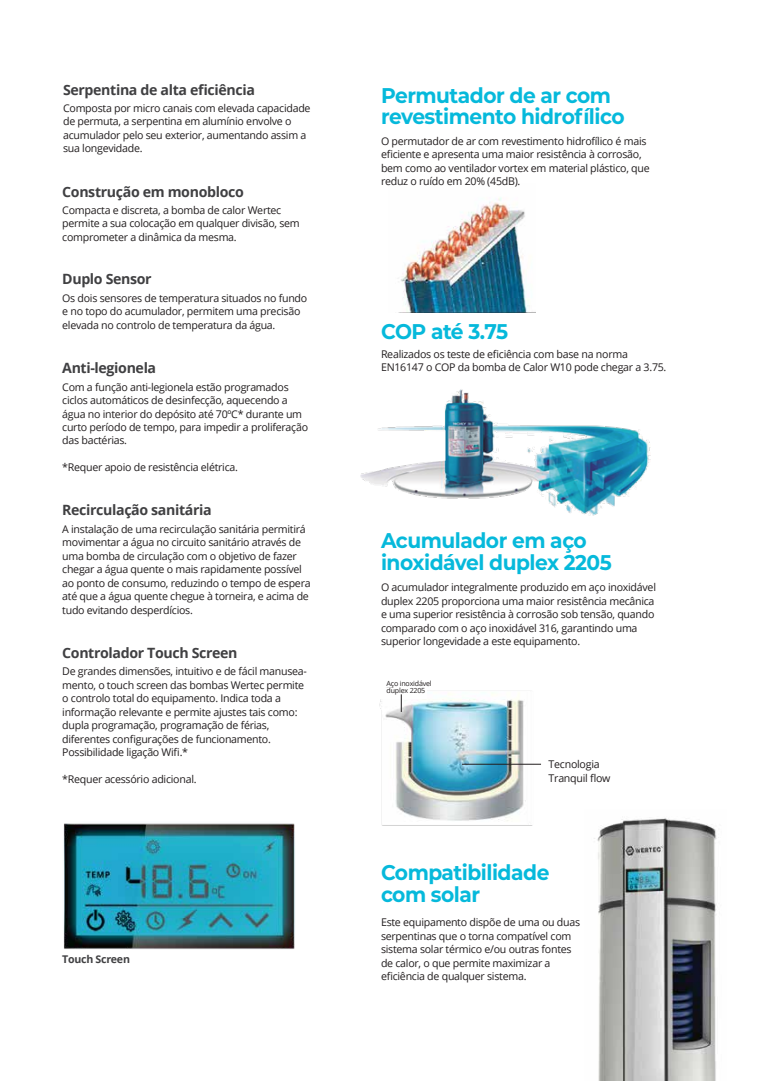
<style>
.page{position:relative;width:773px;height:1081px;background:#fff}
.page>*{position:absolute;margin:0;border:0;box-sizing:border-box;transform-origin:0 0}
.t1{font:700 21.25px/21.2px "Montserrat";letter-spacing:-.025em;color:#06b9db;scale:.95 1}
.t2{font:700 14.12px "Open Sans";letter-spacing:-.025em;color:#404042}
.t3{font:10.62px/13.5px "Open Sans";letter-spacing:-.025em;color:#221e1f}
.t4{font:700 10.62px "Open Sans";letter-spacing:-.025em;color:#404042}
.t5{font:7.12px/7.1px "Open Sans";letter-spacing:-.025em;color:#221e1f}
</style>
<div class="page">
<img style="left:398px;top:197px;width:137px;height:116px">
<img style="left:379px;top:687px;width:156px;height:139px">
<img style="left:360px;top:389px;width:290px;height:127px">
<hr style="left:462px;top:764px;width:79px;height:1px;background:#221e1f">
<div style="left:376px;top:688px;width:51px;height:11px;background:#fff"></div>
<svg style="left:401px;top:694px;width:1px;height:18px"></svg>
<img style="left:63px;top:823px;width:232px;height:126px">
<img style="left:594px;top:818px;width:123px;height:263px">
<h2 class="t2" style="left:63px;top:79px;width:193px">Serpentina de alta eficiência</h2>
<p class="t3" style="left:63px;top:101px;width:249px">Composta por micro canais com elevada capacidade de permuta, a serpentina em alumínio envolve o acumulador pelo seu exterior, aumentando assim a sua longevidade.</p>
<h2 class="t2" style="left:62px;top:182px;width:183px">Construção em monobloco</h2>
<p class="t3" style="left:62px;top:203px;width:239px">Compacta e discreta, a bomba de calor Wertec permite a sua colocação em qualquer divisão, sem comprometer a dinâmica da mesma.</p>
<h2 class="t2" style="left:62px;top:269px;width:91px">Duplo Sensor</h2>
<p class="t3" style="left:62px;top:291px;width:246px">Os dois sensores de temperatura situados no fundo e no topo do acumulador, permitem uma precisão elevada no controlo de temperatura da água.</p>
<h2 class="t2" style="left:62px;top:358px;width:95px">Anti-legionela</h2>
<p class="t3" style="left:62px;top:380px;width:247px">Com a função anti-legionela estão programados ciclos automáticos de desinfecção, aquecendo a água no interior do depósito até 70ºC* durante um curto período de tempo, para impedir a proliferação das bactérias.</p>
<p class="t3" style="left:62px;top:460px;width:177px">*Requer apoio de resistência elétrica.</p>
<h2 class="t2" style="left:62px;top:500px;width:151px">Recirculação sanitária</h2>
<p class="t3" style="left:62px;top:522px;width:250px">A instalação de uma recirculação sanitária permitirá movimentar a água no circuito sanitário através de uma bomba de circulação com o objetivo de fazer chegar a água quente o mais rapidamente possível ao ponto de consumo, reduzindo o tempo de espera até que a água quente chegue à torneira, e acima de tudo evitando desperdícios.</p>
<h2 class="t2" style="left:62px;top:643px;width:177px">Controlador Touch Screen</h2>
<p class="t3" style="left:62px;top:664px;width:246px">De grandes dimensões, intuitivo e de fácil manusea&shy;mento, o touch screen das bombas Wertec permite o controlo total do equipamento. Indica toda a informação relevante e permite ajustes tais como: dupla programação, programação de férias, diferentes configurações de funcionamento.<br>Possibilidade ligação Wifi.*</p>
<p class="t3" style="left:62px;top:772px;width:136px">*Requer acessório adicional.</p>
<p class="t4" style="left:62px;top:951px;width:69px">Touch Screen</p>
<h1 class="t1" style="left:381px;top:84px;width:258px">Permutador de ar com revestimento hidrofílico</h1>
<p class="t3" style="left:381px;top:134px;width:270px">O permutador de ar com revestimento hidrofílico é mais eficiente e apresenta uma maior resistência à corrosão, bem como ao ventilador vortex em material plástico, que reduz o ruído em 20% (45dB).</p>
<h1 class="t1" style="left:381px;top:319px;width:135px">COP até 3.75</h1>
<p class="t3" style="left:381px;top:347px;width:287px">Realizados os teste de eficiência com base na norma<br>EN16147 o COP da bomba de Calor W10 pode chegar a 3.75.</p>
<h1 class="t1" style="left:381px;top:529px;width:244px">Acumulador em aço inoxidável duplex 2205</h1>
<p class="t3" style="left:381px;top:580px;width:276px">O acumulador integralmente produzido em aço inoxidável duplex 2205 proporciona uma maior resistência mecânica e uma superior resistência à corrosão sob tensão, quando comparado com o aço inoxidável 316, garantindo uma superior longevidade a este equipamento.</p>
<p class="t5" style="left:386px;top:680px;width:47px">Aço inoxidável duplex 2205</p>
<p class="t3" style="left:548px;top:757px;width:63px">Tecnologia<br>Tranquil flow</p>
<h1 class="t1" style="left:381px;top:861px;width:179px">Compatibilidade com solar</h1>
<p class="t3" style="left:381px;top:915px;width:201px">Este equipamento dispõe de uma ou duas serpentinas que o torna compatível com sistema solar térmico e/ou outras fontes de calor, o que permite maximizar a eficiência de qualquer sistema.</p>
</div>
